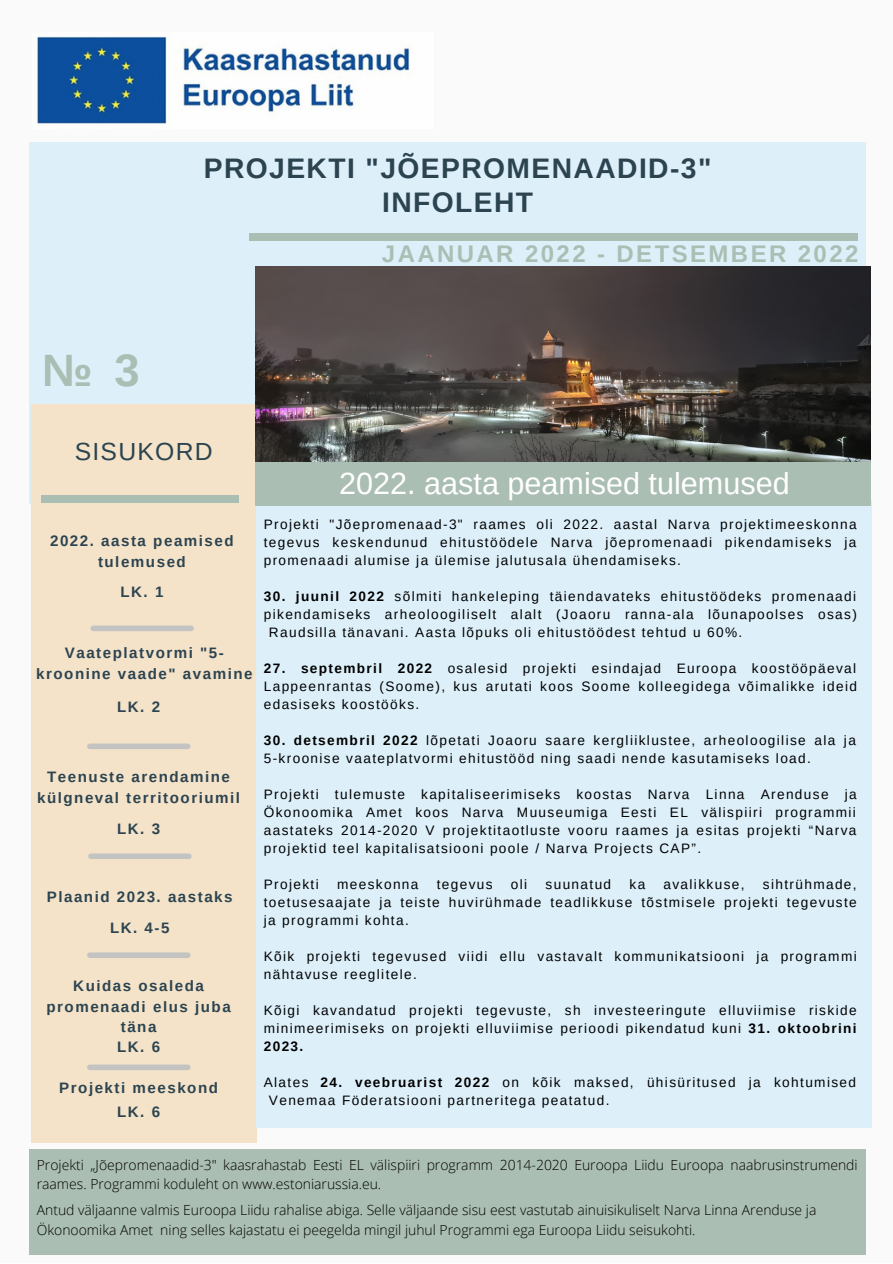
<style>
.page{position:relative;width:893px;height:1264px;background:#fff}
.page>*{position:absolute;margin:0;border:0;box-sizing:border-box;transform-origin:0 0}
.t1{font:700 45.3px "Arimo";color:#aabeb3}
.t2{font:30.6px "Arimo";color:#fff}
.t3{font:700 28.2px "Arimo";letter-spacing:.05em;color:#2c4450}
.t4{font:24.75px "Arimo";letter-spacing:.05em;color:#2c4450}
.t5{font:700 24px "Arimo";letter-spacing:.1em;color:#aabeb3}
.t6{font:700 15.15px/20.2px "Arimo";letter-spacing:.1em;color:#2c4450;text-align:center}
.t7{font:300 13.95px/19px "Open Sans";color:#000}
.t8{font:13.65px/18px "Arimo";letter-spacing:.1em;color:#000;text-align:justify}
.s1{font-weight:700}
</style>
<div class="page">
<div style="left:0;top:0;width:892px;height:1262px;background:#fafafa"></div>
<div style="left:29px;top:142px;width:836px;height:361px;background:#ddf0fa"></div>
<div style="left:31px;top:404px;width:225px;height:738px;background:#f4e3c9"></div>
<div style="left:249px;top:233px;width:608px;height:7px;background:#aabeb3"></div>
<img style="left:255px;top:266px;width:615px;height:196px">
<div style="left:41px;top:495px;width:197px;height:7px;background:#aabeb3"></div>
<div style="left:256px;top:500px;width:616px;height:627px;background:#ddf0fa"></div>
<div style="left:29px;top:1149px;width:836px;height:105px;background:#aabeb3"></div>
<div style="left:91px;top:853px;width:98px;height:6px;background:#c3c4c2"></div>
<div style="left:93px;top:625px;width:98px;height:6px;background:#c3c4c2"></div>
<div style="left:90px;top:952px;width:98px;height:6px;background:#c3c4c2"></div>
<div style="left:90px;top:743px;width:98px;height:6px;background:#c3c4c2"></div>
<div style="left:255px;top:462px;width:615px;height:44px;background:#aabeb3"></div>
<div style="left:90px;top:1064px;width:98px;height:6px;background:#c3c4c2"></div>
<img style="left:37px;top:36px;width:373px;height:88px">
<p class="t3" style="left:204px;top:152px;width:509px">PROJEKTI "JÕEPROMENAADID-3"</p>
<p class="t3" style="left:382px;top:187px;width:152px">INFOLEHT</p>
<p class="t5" style="left:382px;top:240px;width:478px">JAANUAR 2022 - DETSEMBER 2022</p>
<p class="t1" style="left:42px;top:345px;width:99px">№ 3</p>
<p class="t4" style="left:75px;top:437px;width:139px">SISUKORD</p>
<p class="t6" style="left:50px;top:530px;width:185px;line-height:20.9px">2022. aasta peamised tulemused</p>
<p class="t6" style="left:120px;top:581px;width:44px">LK. 1</p>
<p class="t6" style="left:36px;top:642px;width:218px;line-height:20.9px">Vaateplatvormi "5- kroonine vaade" avamine</p>
<p class="t6" style="left:117px;top:697px;width:44px">LK. 2</p>
<p class="t6" style="left:37px;top:767px;width:204px">Teenuste arendamine külgneval territooriumil</p>
<p class="t6" style="left:117px;top:818px;width:44px">LK. 3</p>
<p class="t6" style="left:47px;top:886px;width:187px">Plaanid 2023. aastaks</p>
<p class="t6" style="left:110px;top:917px;width:61px">LK. 4-5</p>
<p class="t6" style="left:46px;top:976px;width:186px">Kuidas osaleda promenaadi elus juba täna</p>
<p class="t6" style="left:117px;top:1036px;width:45px">LK. 6</p>
<p class="t6" style="left:59px;top:1077px;width:160px">Projekti meeskond</p>
<p class="t6" style="left:117px;top:1101px;width:44px">LK. 6</p>
<p class="t2" style="left:339px;top:466px;width:452px">2022. aasta peamised tulemused</p>
<p class="t8" style="left:264px;top:515px;width:594px">Projekti "Jõepromenaad-3" raames oli 2022. aastal Narva projektimeeskonna tegevus keskendunud ehitustöödele Narva jõepromenaadi pikendamiseks ja promenaadi alumise ja ülemise jalutusala ühendamiseks.</p>
<p class="t8" style="left:264px;top:587px;width:594px"><span class="s1">30. juunil 2022</span> sõlmiti hankeleping täiendavateks ehitustöödeks promenaadi</p>
<p class="t8" style="left:264px;top:605px;width:594px">pikendamiseks arheoloogiliselt alalt (Joaoru ranna-ala lõunapoolses osas)</p>
<p class="t8" style="left:269px;top:623px;width:475px">Raudsilla tänavani. Aasta lõpuks oli ehitustöödest tehtud u 60%.</p>
<p class="t8" style="left:264px;top:659px;width:594px"><span class="s1">27. septembril 2022</span> osalesid projekti esindajad Euroopa koostööpäeval Lappeenrantas (Soome), kus arutati koos Soome kolleegidega võimalikke ideid edasiseks koostööks.</p>
<p class="t8" style="left:264px;top:731px;width:593px"><span class="s1">30. detsembril 2022</span> lõpetati Joaoru saare kergliiklustee, arheoloogilise ala ja<br>5-kroonise vaateplatvormi ehitustööd ning saadi nende kasutamiseks load.</p>
<p class="t8" style="left:264px;top:785px;width:594px">Projekti tulemuste kapitaliseerimiseks koostas Narva Linna Arenduse ja Ökonoomika Amet koos Narva Muuseumiga Eesti EL välispiiri programmii aastateks 2014-2020 V projektitaotluste vooru raames ja esitas projekti “Narva projektid teel kapitalisatsiooni poole / Narva Projects CAP”.</p>
<p class="t8" style="left:264px;top:875px;width:56px">Projekti</p>
<p class="t8" style="left:337px;top:875px;width:83px">meeskonna</p>
<p class="t8" style="left:436px;top:875px;width:57px">tegevus</p>
<p class="t8" style="left:511px;top:875px;width:18px">oli</p>
<p class="t8" style="left:545px;top:875px;width:67px">suunatud</p>
<p class="t8" style="left:629px;top:875px;width:17px">ka</p>
<p class="t8" style="left:663px;top:875px;width:83px">avalikkuse,</p>
<p class="t8" style="left:264px;top:875px;width:594px;text-indent:499px">sihtrühmade, toetusesaajate ja teiste huvirühmade teadlikkuse tõstmisele projekti tegevuste ja programmi kohta.</p>
<p class="t8" style="left:264px;top:947px;width:594px">Kõik projekti tegevused viidi ellu vastavalt kommunikatsiooni ja programmi nähtavuse reeglitele.</p>
<p class="t8" style="left:264px;top:1001px;width:594px">Kõigi kavandatud projekti tegevuste, sh investeeringute elluviimise riskide minimeerimiseks on projekti elluviimise perioodi pikendatud kuni <span class="s1">31. oktoobrini 2023.</span></p>
<p class="t8" style="left:269px;top:1073px;width:588px;text-indent:-5px">Alates <span class="s1">24. veebruarist 2022</span> on kõik maksed, ühisüritused ja kohtumised<br>Venemaa Föderatsiooni partneritega peatatud.</p>
<p class="t7" style="left:37px;top:1154px;width:822px">Projekti „Jõepromenaadid-3" kaasrahastab Eesti EL välispiiri programm 2014-2020 Euroopa Liidu Euroopa naabrusinstrumendi raames. Programmi koduleht on www.estoniarussia.eu.</p>
<p class="t7" style="left:37px;top:1200px;width:781px">Antud väljaanne valmis Euroopa Liidu rahalise abiga. Selle väljaande sisu eest vastutab ainuisikuliselt Narva Linna Arenduse ja<br>Ökonoomika Amet ning selles kajastatu ei peegelda mingil juhul Programmi ega Euroopa Liidu seisukohti.</p>
</div>
